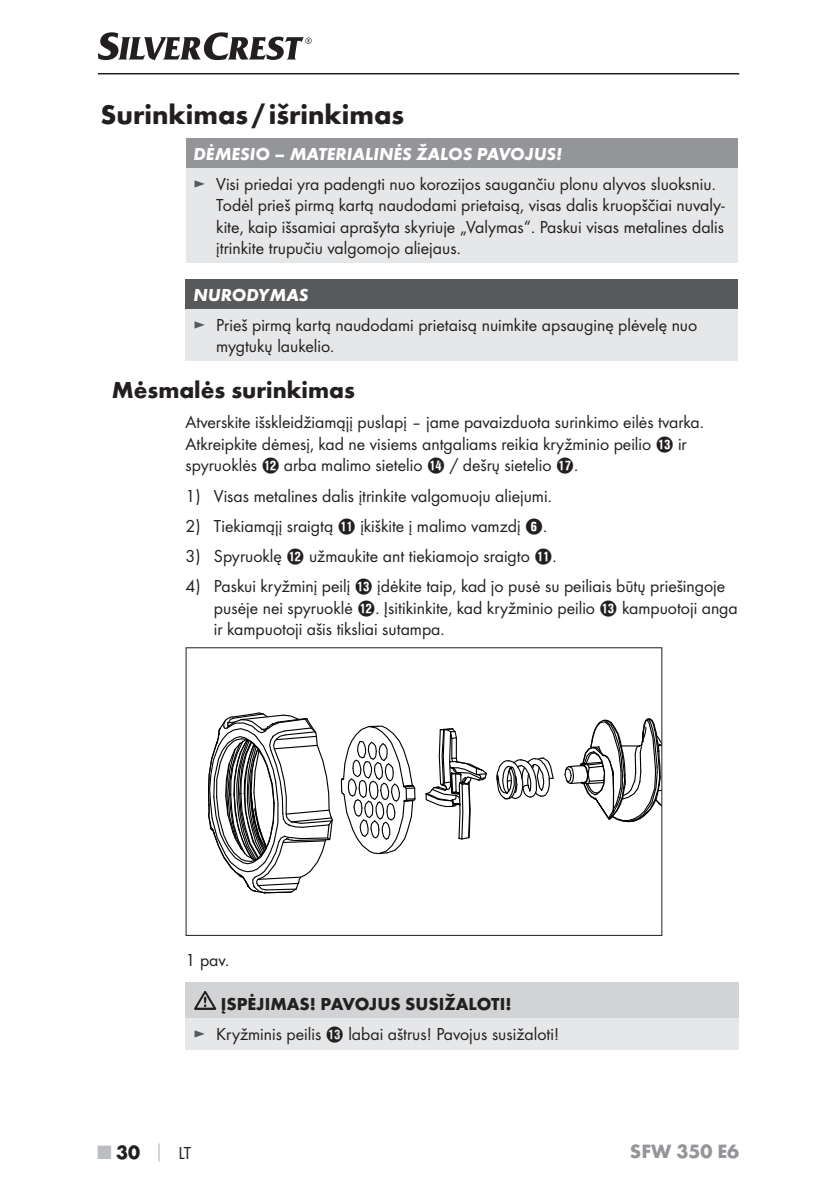
<style>
.page{position:relative;width:840px;height:1191px;background:#fff}
.page>*{position:absolute;margin:0;border:0;box-sizing:border-box;transform-origin:0 0}
.t1{font:700 28px "Futura";color:#231f20}
.t2{font:700 24px "Futura";color:#231f20}
.t3{font:700 20px "Futura";color:#939598}
.t4{font:700 20px "Futura";color:#231f20}
.t5{font:18px/21.6px "Futura Boo";color:#231f20}
.t6{font:italic 700 18px "Futura";color:#fff}
.t7{font:700 18px "Futura";color:#231f20}
.s1{color:#58595b}
.s2{font-family:"Hako PI Nummern"}
.s3{color:#bbbdc0}
.s4{font-size:18px;color:#bbbdc0}
.s5{font-family:"Futura Boo";font-weight:400;font-size:18px}
</style>
<div class="page">
<hr style="left:98px;top:73px;width:640px;height:1px;background:#231f20">
<svg style="left:98px;top:32px;width:213px;height:28px"></svg>
<div style="left:185px;top:138px;width:552px;height:30px;background:#939598"></div>
<div style="left:185px;top:168px;width:552px;height:94px;background:#e6e7e8"></div>
<div style="left:185px;top:279px;width:552px;height:30px;background:#58595b"></div>
<div style="left:185px;top:309px;width:552px;height:51px;background:#e6e7e8"></div>
<svg style="left:496px;top:757px;width:58px;height:43px"></svg>
<svg style="left:340px;top:725px;width:147px;height:130px"></svg>
<svg style="left:564px;top:718px;width:96px;height:105px"></svg>
<svg style="left:207px;top:712px;width:126px;height:182px"></svg>
<div style="left:185px;top:647px;width:477px;height:289px;border:1px solid #231f20"></div>
<div style="left:185px;top:982px;width:553px;height:36px;background:#d1d3d4"></div>
<div style="left:185px;top:1018px;width:553px;height:31px;background:#e6e7e8"></div>
<svg style="left:194px;top:990px;width:22px;height:20px"></svg>
<h1 class="t1" style="left:100px;top:104px;width:305px">Surinkimas / išrinkimas</h1>
<p class="t6" style="left:193px;top:148px;width:370px">DĖMESIO – MATERIALINĖS ŽALOS PAVOJUS!</p>
<p class="t5" style="left:216px;top:174px;width:509px;text-indent:-23px"><span class="s1">►</span> Visi priedai yra padengti nuo korozijos saugančiu plonu alyvos sluoksniu.<br>Todėl prieš pirmą kartą naudodami prietaisą, visas dalis kruopščiai nuvaly&shy;kite, kaip išsamiai aprašyta skyriuje „Valymas“. Paskui visas metalines dalis įtrinkite trupučiu valgomojo aliejaus.</p>
<p class="t6" style="left:193px;top:289px;width:116px">NURODYMAS</p>
<p class="t5" style="left:216px;top:315px;width:482px;text-indent:-23px"><span class="s1">►</span> Prieš pirmą kartą naudodami prietaisą nuimkite apsauginę plėvelę nuo mygtukų laukelio.</p>
<h2 class="t2" style="left:112px;top:381px;width:244px">Mėsmalės surinkimas</h2>
<p class="t5" style="left:185px;top:412px;width:519px">Atverskite išskleidžiamąjį puslapį – jame pavaizduota surinkimo eilės tvarka.<br>Atkreipkite dėmesį, kad ne visiems antgaliams reikia kryžminio peilio <span class="s2">E</span> ir spyruoklės <span class="s2">W</span> arba malimo sietelio <span class="s2">R</span> / dešrų sietelio <span class="s2">U</span>.</p>
<p class="t5" style="left:185px;top:486px;width:367px">1) Visas metalines dalis įtrinkite valgomuoju aliejumi.</p>
<p class="t5" style="left:185px;top:516px;width:363px">2) Tiekiamąjį sraigtą <span class="s2">Q</span> įkiškite į malimo vamzdį <span class="s2">6</span>.</p>
<p class="t5" style="left:185px;top:546px;width:372px">3) Spyruoklę <span class="s2">W</span> užmaukite ant tiekiamojo sraigto <span class="s2">Q</span>.</p>
<p class="t5" style="left:214px;top:576px;width:525px;text-indent:-28px">4) Paskui kryžminį peilį <span class="s2">E</span> įdėkite taip, kad jo pusė su peiliais būtų priešingoje pusėje nei spyruoklė <span class="s2">W</span>. Įsitikinkite, kad kryžminio peilio <span class="s2">E</span> kampuotoji anga ir kampuotoji ašis tiksliai sutampa.</p>
<p class="t5" style="left:185px;top:950px;width:45px">1 pav.</p>
<p class="t7" style="left:221px;top:997px;width:292px">ĮSPĖJIMAS! PAVOJUS SUSIŽALOTI!</p>
<p class="t5" style="left:193px;top:1024px;width:367px"><span class="s1">►</span> Kryžminis peilis <span class="s2">E</span> labai aštrus! Pavojus susižaloti!</p>
<p class="t4" style="left:98px;top:1144px;width:95px"><span class="s3">■</span> 30 <span class="s4">│</span> <span class="s5">LT</span></p>
<p class="t3" style="left:629px;top:1143px;width:111px">SFW 350 E6</p>
</div>
